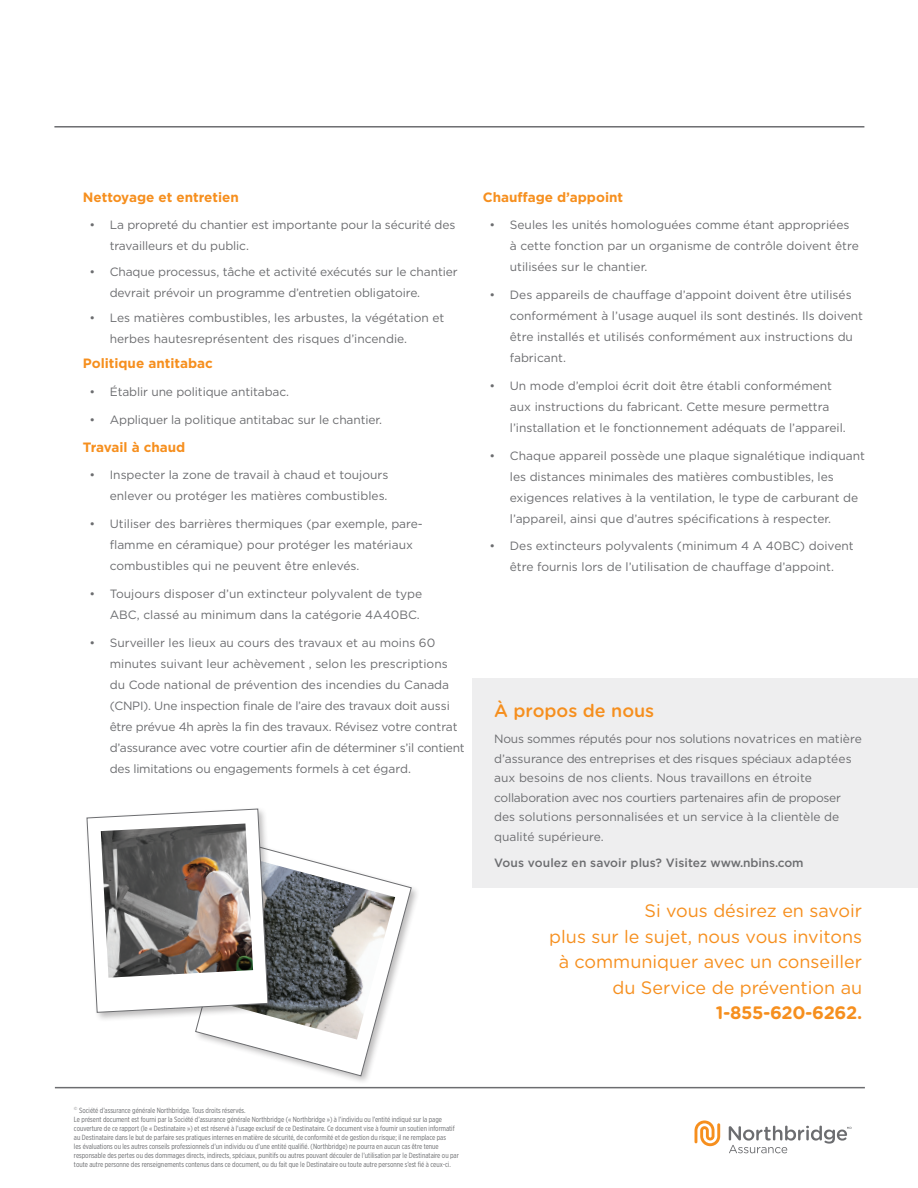
<style>
.page{position:relative;width:918px;height:1188px;background:#fff}
.page>*{position:absolute;margin:0;border:0;box-sizing:border-box;transform-origin:0 0}
.t1{font:18px/25.5px "Gotham Rounded";color:#f68f1e;text-align:right}
.Body_Text{font:500 18px "Gotham Rounded";color:#f68f1e}
.Subhead{font:700 13.5px "Gotham";color:#f68f1e}
.Body_Text-2{font:12px/21px "Gotham";color:#6c6d70}
.Body_Text-3{font:12px/21px "Gotham";letter-spacing:-.02em;color:#6c6d70}
.Body_Text-4{font:500 12px "Gotham";letter-spacing:-.005em;color:#6c6d70}
.t2{font:7.5px/9px "Gotham X Narrow";color:#6c6d70}
.s1{font-weight:700}
</style>
<div class="page">
<div style="left:472px;top:678px;width:446px;height:210px;background:#eeeeef"></div>
<hr style="left:55px;top:1087px;width:810px;height:1px;background:#6c6d70">
<hr style="left:54px;top:126px;width:810px;height:2px;background:#6c6d70">
<svg style="left:195px;top:851px;width:217px;height:225px"></svg>
<img style="left:219px;top:860px;width:176px;height:180px">
<div style="left:84px;top:806px;width:194px;height:216px;background:#231f20;opacity:.3"></div>
<svg style="left:87px;top:809px;width:181px;height:204px"></svg>
<img style="left:101px;top:824px;width:152px;height:154px">
<svg style="left:695px;top:1120px;width:25px;height:26px"></svg>
<svg style="left:729px;top:1126px;width:123px;height:27px"></svg>
<p class="Subhead" style="left:83px;top:188px;width:157px">Nettoyage et entretien</p>
<p class="Body_Text-2" style="left:110px;top:214px;width:347px;text-indent:-20px">• La propreté du chantier est importante pour la sécurité des travailleurs et du public.</p>
<p class="Body_Text-2" style="left:110px;top:261px;width:349px;text-indent:-20px">• Chaque processus, tâche et activité exécutés sur le chantier devrait prévoir un programme d’entretien obligatoire.</p>
<p class="Body_Text-2" style="left:110px;top:307px;width:336px;text-indent:-20px">• Les matières combustibles, les arbustes, la végétation et herbes hautesreprésentent des risques d’incendie.</p>
<p class="Subhead" style="left:83px;top:355px;width:132px">Politique antitabac</p>
<p class="Body_Text-2" style="left:90px;top:381px;width:201px">• Établir une politique antitabac.</p>
<p class="Body_Text-2" style="left:90px;top:409px;width:294px">• Appliquer la politique antitabac sur le chantier.</p>
<p class="Subhead" style="left:83px;top:438px;width:104px">Travail à chaud</p>
<p class="Body_Text-2" style="left:90px;top:464px;width:300px;text-align:right">• Inspecter la zone de travail à chaud et toujours enlever ou protéger les matières combustibles.</p>
<p class="Body_Text-2" style="left:110px;top:513px;width:315px;text-indent:-20px">• Utiliser des barrières thermiques (par exemple, pare&shy;flamme en céramique) pour protéger les matériaux combustibles qui ne peuvent être enlevés.</p>
<p class="Body_Text-2" style="left:90px;top:583px;width:334px;text-align:right">• Toujours disposer d’un extincteur polyvalent de type<br>ABC, classé au minimum dans la catégorie 4A40BC.</p>
<p class="Body_Text-3" style="left:110px;top:632px;width:357px;text-indent:-20px">• Surveiller les lieux au cours des travaux et au moins 60 minutes suivant leur achèvement , selon les prescriptions du Code national de prévention des incendies du Canada (CNPI). Une inspection finale de l’aire des travaux doit aussi être prévue 4h après la fin des travaux. Révisez votre contrat d’assurance avec votre courtier afin de déterminer s’il contient des limitations ou engagements formels à cet égard.</p>
<p class="Subhead" style="left:483px;top:188px;width:142px">Chauffage d’appoint</p>
<p class="Body_Text-2" style="left:510px;top:214px;width:350px;text-indent:-20px">• Seules les unités homologuées comme étant appropriées à cette fonction par un organisme de contrôle doivent être utilisées sur le chantier.</p>
<p class="Body_Text-2" style="left:510px;top:284px;width:355px;text-indent:-20px">• Des appareils de chauffage d’appoint doivent être utilisés conformément à l’usage auquel ils sont destinés. Ils doivent être installés et utilisés conformément aux instructions du fabricant.</p>
<p class="Body_Text-2" style="left:510px;top:375px;width:337px;text-indent:-20px">• Un mode d’emploi écrit doit être établi conformément aux instructions du fabricant. Cette mesure permettra l’installation et le fonctionnement adéquats de l’appareil.</p>
<p class="Body_Text-2" style="left:510px;top:445px;width:357px;text-indent:-20px">• Chaque appareil possède une plaque signalétique indiquant les distances minimales des matières combustibles, les exigences relatives à la ventilation, le type de carburant de l’appareil, ainsi que d’autres spécifications à respecter.</p>
<p class="Body_Text-2" style="left:490px;top:535px;width:366px;text-align:center">• Des extincteurs polyvalents (minimum 4 A 40BC) doivent être fournis lors de l’utilisation de chauffage d’appoint.</p>
<p class="Body_Text" style="left:494px;top:698px;width:162px">À propos de nous</p>
<p class="Body_Text-2" style="left:494px;top:729px;width:369px;line-height:19.5px">Nous sommes réputés pour nos solutions novatrices en matière d’assurance des entreprises et des risques spéciaux adaptées aux besoins de nos clients. Nous travaillons en étroite collaboration avec nos courtiers partenaires afin de proposer des solutions personnalisées et un service à la clientèle de qualité supérieure.</p>
<p class="Body_Text-4" style="left:494px;top:855px;width:311px">Vous voulez en savoir plus? Visitez www.nbins.com</p>
<p class="t1" style="left:549px;top:897px;width:314px">Si vous désirez en savoir<br>plus sur le sujet, nous vous invitons à communiquer avec un conseiller du Service de prévention au<br><span class="s1">1-855-620-6262.</span></p>
<p class="t2" style="left:74px;top:1106px;width:173px"><sup>©</sup> Société d’assurance générale Northbridge. Tous droits réservés.</p>
<p class="t2" style="left:74px;top:1115px;width:386px">Le présent document est fourni par la Société d’assurance générale Northbridge (« Northbridge ») à l’individu ou l’entité indiqué sur la page couverture de ce rapport (le « Destinataire ») et est réservé à l’usage exclusif de ce Destinataire. Ce document vise à fournir un soutien informatif au Destinataire dans le but de parfaire ses pratiques internes en matière de sécurité, de conformité et de gestion du risque; il ne remplace pas<br>les évaluations ou les autres conseils professionnels d’un individu ou d’une entité qualifié. (Northbridge) ne pourra en aucun cas être tenue responsable des pertes ou des dommages directs, indirects, spéciaux, punitifs ou autres pouvant découler de l’utilisation par le Destinataire ou par toute autre personne des renseignements contenus dans ce document, ou du fait que le Destinataire ou toute autre personne s’est fié à ceux-ci.</p>
</div>
